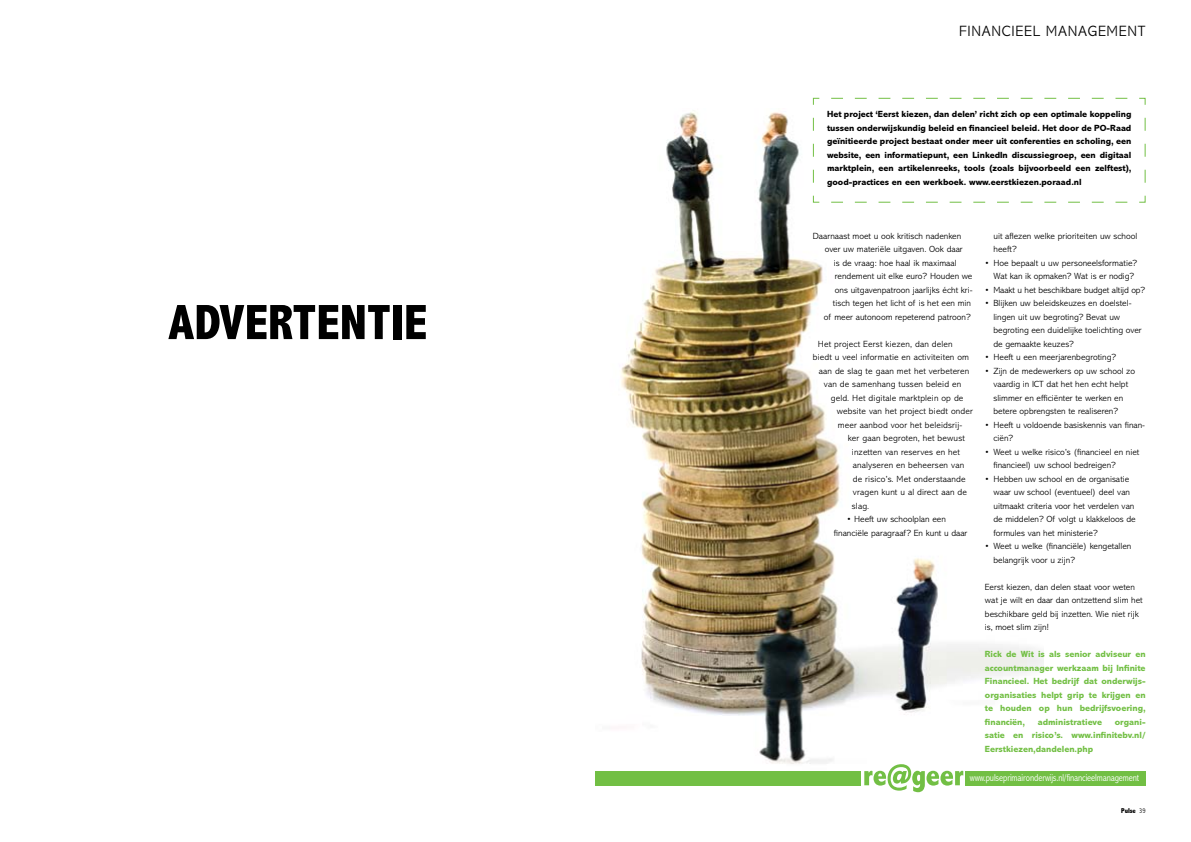
<style>
.page{position:relative;width:1191px;height:842px;background:#fff}
.page>*{position:absolute;margin:0;border:0;box-sizing:border-box;transform-origin:0 0}
.t1{font:800 condensed 50px "Abadi";color:#000}
.t2{font:300 15px "Abadi";letter-spacing:.05em;color:#000}
.t3{font:300 condensed 10px "Abadi";letter-spacing:-.01em;color:#fff}
.t4{font:300 9px/13.5px "Abadi";color:#000}
.t5{font:800 9px/13.5px "Abadi";color:#000;text-align:justify}
.t6{font:800 9px/13.5px "Abadi";color:#72bf44;text-align:justify}
.t7{font:800 condensed 7px "Abadi";color:#000}
.s1{font-weight:300}
</style>
<div class="page">
<img style="left:621px;top:110px;width:422px;height:654px">
<div style="left:595px;top:771px;width:265px;height:14px;background:#72bf44"></div>
<div style="left:965px;top:771px;width:180px;height:14px;background:#72bf44"></div>
<svg style="left:864px;top:764px;width:99px;height:28px"></svg>
<svg style="left:812px;top:97px;width:334px;height:106px"></svg>
<h1 class="t1" style="left:168px;top:293px;width:257px">ADVERTENTIE</h1>
<h2 class="t2" style="left:959px;top:23px;width:188px">financieel management</h2>
<p class="t5" style="left:827px;top:107px;width:306px">Het project ‘Eerst kiezen, dan delen’ richt zich op een optimale koppeling tussen onderwijskundig beleid en financieel beleid. Het door de PO-Raad geïnitieerde project bestaat onder meer uit conferenties en scholing, een website, een informatiepunt, een LinkedIn discussiegroep, een digitaal marktplein, een artikelenreeks, tools (zoals bijvoorbeeld een zelftest), good-practices en een werkboek. www.eerstkiezen.poraad.nl</p>
<p class="t4" style="left:813px;top:229px;width:150px">Daarnaast moet u ook kritisch nadenken</p>
<p class="t4" style="left:825px;top:242px;width:139px">over uw materiële uitgaven. Ook daar</p>
<p class="t4" style="left:834px;top:256px;width:124px">is de vraag: hoe haal ik maximaal</p>
<p class="t4" style="left:835px;top:269px;width:139px">rendement uit elke euro? Houden we</p>
<p class="t4" style="left:835px;top:283px;width:139px">ons uitgavenpatroon jaarlijks écht kri-</p>
<p class="t4" style="left:833px;top:296px;width:140px">tisch tegen het licht of is het een min</p>
<p class="t4" style="left:824px;top:310px;width:148px">of meer autonoom repeterend patroon?</p>
<p class="t4" style="left:818px;top:337px;width:136px">Het project Eerst kiezen, dan delen</p>
<p class="t4" style="left:813px;top:350px;width:158px">biedt u veel informatie en activiteiten om</p>
<p class="t4" style="left:819px;top:364px;width:152px">aan de slag te gaan met het verbeteren</p>
<p class="t4" style="left:824px;top:377px;width:139px">van de samenhang tussen beleid en</p>
<p class="t4" style="left:831px;top:391px;width:134px">geld. Het digitale marktplein op de</p>
<p class="t4" style="left:837px;top:404px;width:137px">website van het project biedt onder</p>
<p class="t4" style="left:838px;top:418px;width:126px">meer aanbod voor het beleidsrij-</p>
<p class="t4" style="left:848px;top:431px;width:119px">ker gaan begroten, het bewust</p>
<p class="t4" style="left:852px;top:445px;width:110px">inzetten van reserves en het</p>
<p class="t4" style="left:853px;top:458px;width:113px">analyseren en beheersen van</p>
<p class="t4" style="left:853px;top:472px;width:114px">de risico’s. Met onderstaande</p>
<p class="t4" style="left:853px;top:485px;width:115px">vragen kunt u al direct aan de</p>
<p class="t4" style="left:852px;top:499px;width:19px">slag.</p>
<p class="t4" style="left:834px;top:512px;width:135px;text-indent:13px">• Heeft uw schoolplan een financiële paragraaf? En kunt u daar</p>
<p class="t4" style="left:993px;top:229px;width:145px">uit aflezen welke prioriteiten uw school heeft?</p>
<p class="t4" style="left:993px;top:256px;width:145px;text-indent:-9px">• Hoe bepaalt u uw personeelsformatie?<br>Wat kan ik opmaken? Wat is er nodig?</p>
<p class="t4" style="left:985px;top:283px;width:162px">• Maakt u het beschikbare budget altijd op?</p>
<p class="t4" style="left:993px;top:296px;width:150px;text-indent:-9px">• Blijken uw beleidskeuzes en doelstel&shy;lingen uit uw begroting? Bevat uw begroting een duidelijke toelichting over de gemaakte keuzes?</p>
<p class="t4" style="left:985px;top:350px;width:133px">• Heeft u een meerjarenbegroting?</p>
<p class="t4" style="left:993px;top:364px;width:143px;text-indent:-9px">• Zijn de medewerkers op uw school zo vaardig in ICT dat het hen echt helpt slimmer en efficiënter te werken en betere opbrengsten te realiseren?</p>
<p class="t4" style="left:993px;top:418px;width:153px;text-indent:-9px">• Heeft u voldoende basiskennis van finan&shy;ciën?</p>
<p class="t4" style="left:993px;top:445px;width:147px;text-indent:-9px">• Weet u welke risico’s (financieel en niet financieel) uw school bedreigen?</p>
<p class="t4" style="left:993px;top:472px;width:144px;text-indent:-9px">• Hebben uw school en de organisatie waar uw school (eventueel) deel van uitmaakt criteria voor het verdelen van de middelen? Of volgt u klakkeloos de formules van het ministerie?</p>
<p class="t4" style="left:993px;top:539px;width:139px;text-indent:-9px">• Weet u welke (financiële) kengetallen belangrijk voor u zijn?</p>
<p class="t4" style="left:985px;top:580px;width:159px">Eerst kiezen, dan delen staat voor weten wat je wilt en daar dan ontzettend slim het beschikbare geld bij inzetten. Wie niet rijk is, moet slim zijn!</p>
<p class="t6" style="left:985px;top:647px;width:162px">Rick de Wit is als senior adviseur en accountmanager werkzaam bij Infinite Financieel. Het bedrijf dat onderwijs&shy;organisaties helpt grip te krijgen en te houden op hun bedrijfsvoering, financiën,</p>
<p class="t6" style="left:985px;top:715px;width:162px;text-indent:130px">organi&shy;satie en risico’s. www.infinitebv.nl/ Eerstkiezen,dandelen.php</p>
<p class="t6" style="left:1037px;top:715px;width:66px">administratieve</p>
<p class="t3" style="left:970px;top:771px;width:171px">www.pulseprimaironderwijs.nl/financieelmanagement</p>
<p class="t7" style="left:1121px;top:806px;width:26px">PULSE <span class="s1">39</span></p>
</div>
